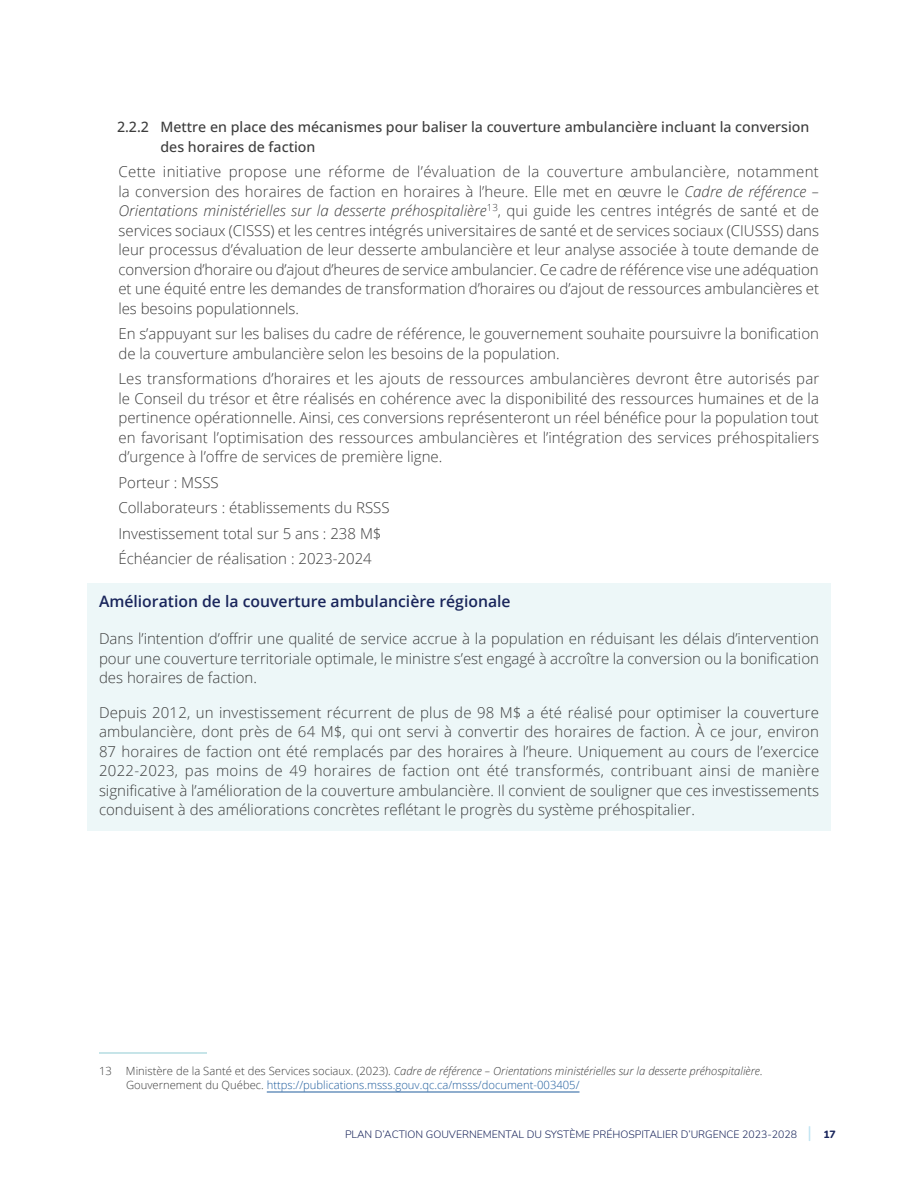
<style>
.page{position:relative;width:918px;height:1188px;background:#fff}
.page>*{position:absolute;margin:0;border:0;box-sizing:border-box;transform-origin:0 0}
.P_Titre_Encadre{font:600 15.75px "Open Sans";color:#19255b}
.P_1_1_1_Texte_Courant{font:300 15px/19.5px "Open Sans";color:#3c3c3c;text-align:justify}
.P_Texte_Courant_Encadre{font:300 15px/19.5px "Open Sans";color:#3c3c3c;text-align:justify}
.H5_Titre_Niv4{font:500 14.25px/19.5px "Open Sans";color:#3c3c3c}
.P_Note_Bas-Page{font:italic 300 11.25px/13.5px "Open Sans";color:#3c3c3c}
.P_Note_Bas-Page-2{font:300 11.25px "Open Sans";color:#3c3c3c}
.t1{font:300 10.5px "Nunito";color:#19255b}
.s1{font-style:italic}
.s2{font-style:normal}
.s3{font-style:normal;color:#215e9e}
.s4{font-weight:400;font-size:16.5px;color:#bde3f2}
.s5{font-weight:800}
</style>
<div class="page">
<div style="left:87px;top:583px;width:744px;height:40px;background:#edf7f8"></div>
<div style="left:87px;top:621px;width:744px;height:78px;background:#edf7f8"></div>
<div style="left:87px;top:695px;width:744px;height:136px;background:#edf7f8"></div>
<hr style="left:99px;top:1053px;width:108px;height:1px;background:#90cbd3">
<hr style="left:267px;top:1092px;width:313px;height:1px;background:#215e9e">
<h5 class="H5_Titre_Niv4" style="left:160px;top:117px;width:650px;text-indent:-44px">2.2.2 Mettre en place des mécanismes pour baliser la couverture ambulancière incluant la conversion des horaires de faction</h5>
<p class="P_1_1_1_Texte_Courant" style="left:118px;top:162px;width:702px">Cette initiative propose une réforme de l’évaluation de la couverture ambulancière, notamment la conversion des horaires de faction en horaires à l’heure. Elle met en œuvre le <span class="s1">Cadre de référence – Orientations ministérielles sur la desserte préhospitalière</span><sup>13</sup>, qui guide les centres intégrés de santé et de services sociaux (CISSS) et les centres intégrés universitaires de santé et de services sociaux (CIUSSS) dans leur processus d’évaluation de leur desserte ambulancière et leur analyse associée à toute demande de conversion d’horaire ou d’ajout d’heures de service ambulancier. Ce cadre de référence vise une adéquation et une équité entre les demandes de transformation d’horaires ou d’ajout de ressources ambulancières et les besoins populationnels.</p>
<p class="P_1_1_1_Texte_Courant" style="left:118px;top:324px;width:702px">En s’appuyant sur les balises du cadre de référence, le gouvernement souhaite poursuivre la bonification de la couverture ambulancière selon les besoins de la population.</p>
<p class="P_1_1_1_Texte_Courant" style="left:118px;top:369px;width:702px">Les transformations d’horaires et les ajouts de ressources ambulancières devront être autorisés par le Conseil du trésor et être réalisés en cohérence avec la disponibilité des ressources humaines et de la pertinence opérationnelle. Ainsi, ces conversions représenteront un réel bénéfice pour la population tout en favorisant l’optimisation des ressources ambulancières et l’intégration des services préhospitaliers d’urgence à l’offre de services de première ligne.</p>
<p class="P_1_1_1_Texte_Courant" style="left:118px;top:472px;width:102px">Porteur : MSSS</p>
<p class="P_1_1_1_Texte_Courant" style="left:118px;top:498px;width:273px">Collaborateurs : établissements du RSSS</p>
<p class="P_1_1_1_Texte_Courant" style="left:118px;top:523px;width:265px">Investissement total sur 5 ans : 238 M$</p>
<p class="P_1_1_1_Texte_Courant" style="left:118px;top:549px;width:255px">Échéancier de réalisation : 2023-2024</p>
<p class="P_Titre_Encadre" style="left:99px;top:590px;width:413px">Amélioration de la couverture ambulancière régionale</p>
<p class="P_Texte_Courant_Encadre" style="left:99px;top:629px;width:722px">Dans l’intention d’offrir une qualité de service accrue à la population en réduisant les délais d’intervention pour une couverture territoriale optimale, le ministre s’est engagé à accroître la conversion ou la bonification des horaires de faction.</p>
<p class="P_Texte_Courant_Encadre" style="left:99px;top:702px;width:722px">Depuis 2012, un investissement récurrent de plus de 98 M$ a été réalisé pour optimiser la couverture ambulancière, dont près de 64 M$, qui ont servi à convertir des horaires de faction. À ce jour, environ 87 horaires de faction ont été remplacés par des horaires à l’heure. Uniquement au cours de l’exercice 2022-2023, pas moins de 49 horaires de faction ont été transformés, contribuant ainsi de manière significative à l’amélioration de la couverture ambulancière. Il convient de souligner que ces investissements conduisent à des améliorations concrètes reflétant le progrès du système préhospitalier.</p>
<p class="P_Note_Bas-Page-2" style="left:99px;top:1064px;width:14px">13</p>
<p class="P_Note_Bas-Page" style="left:126px;top:1064px;width:638px"><span class="s2">Ministère de la Santé et des Services sociaux. (2023).</span> Cadre de référence – Orientations ministérielles sur la desserte préhospitalière<span class="s2">.<br>Gouvernement du Québec.</span> <span class="s3">https://publications.msss.gouv.qc.ca/msss/document-003405/</span></p>
<p class="t1" style="left:345px;top:1127px;width:492px">PLAN D’ACTION GOUVERNEMENTAL DU SYSTÈME PRÉHOSPITALIER D’URGENCE 2023-2028 <span class="s4">|</span> <span class="s5">17</span></p>
</div>
